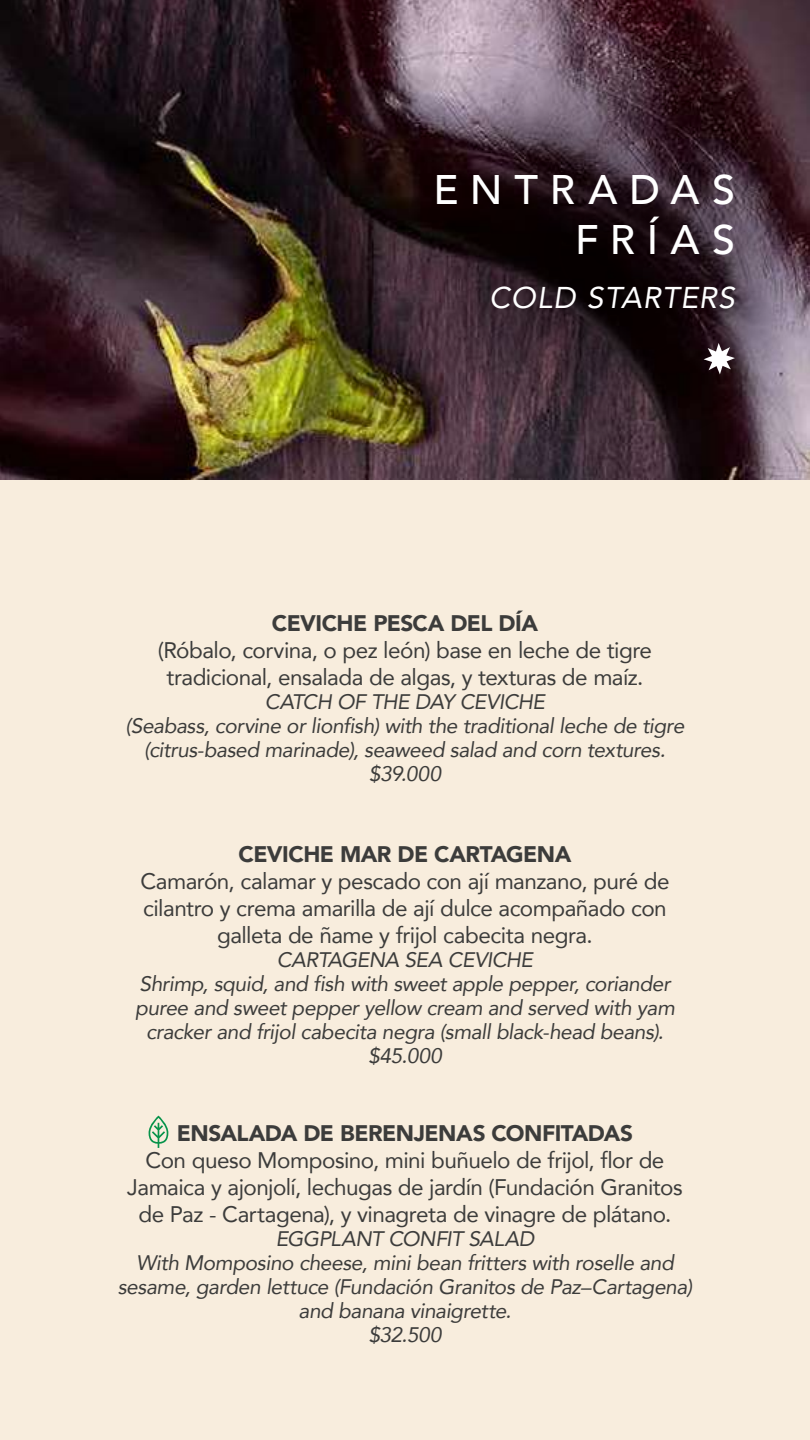
<style>
.page{position:relative;width:810px;height:1440px;background:#f8eddd}
.page>*{position:absolute;margin:0;border:0;box-sizing:border-box;transform-origin:0 0}
.t1{font:500 41.25px/49.5px "Avenir";letter-spacing:.285em;color:#fff;text-align:right}
.t2{font:italic 30px "Avenir";letter-spacing:.035em;color:#fff}
.t3{font:22.5px/27px "Avenir";letter-spacing:-.02em;color:#3c3c3b;text-align:center}
.t4{font:900 22.5px "Avenir";letter-spacing:-.02em;color:#3c3c3b}
.t5{font:italic 21px/24px "Avenir";letter-spacing:-.02em;color:#3c3c3b;text-align:center}
</style>
<div class="page">
<img style="left:0;top:0;width:810px;height:480px">
<svg style="left:405px;top:50px;width:403px;height:403px;background:#382730"></svg>
<svg style="left:704px;top:343px;width:31px;height:31px"></svg>
<svg style="left:149px;top:1116px;width:19px;height:32px"></svg>
<h1 class="t1" style="left:433px;top:163px;width:303px">ENTRADAS<br>FRÍAS</h1>
<h2 class="t2" style="left:489px;top:279px;width:247px">COLD STARTERS</h2>
<p class="t4" style="left:272px;top:603px;width:268px">CEVICHE PESCA DEL DÍA</p>
<p class="t3" style="left:158px;top:636px;width:496px">(Róbalo, corvina, o pez león) base en leche de tigre tradicional, ensalada de algas, y texturas de maíz.</p>
<p class="t5" style="left:126px;top:689px;width:560px">CATCH OF THE DAY CEVICHE<br>(Seabass, corvine or lionfish) with the traditional leche de tigre (citrus-based marinade), seaweed salad and corn textures. $39.000</p>
<p class="t4" style="left:239px;top:834px;width:334px">CEVICHE MAR DE CARTAGENA</p>
<p class="t3" style="left:140px;top:867px;width:531px">Camarón, calamar y pescado con ají manzano, puré de cilantro y crema amarilla de ají dulce acompañado con galleta de ñame y frijol cabecita negra.</p>
<p class="t5" style="left:135px;top:947px;width:541px">CARTAGENA SEA CEVICHE<br>Shrimp, squid, and fish with sweet apple pepper, coriander puree and sweet pepper yellow cream and served with yam cracker and frijol cabecita negra (small black-head beans). $45.000</p>
<p class="t4" style="left:177px;top:1113px;width:458px">ENSALADA DE BERENJENAS CONFITADAS</p>
<p class="t3" style="left:127px;top:1146px;width:557px">Con queso Momposino, mini buñuelo de frijol, flor de<br>Jamaica y ajonjolí, lechugas de jardín (Fundación Granitos de Paz - Cartagena), y vinagreta de vinagre de plátano.</p>
<p class="t5" style="left:118px;top:1226px;width:576px">EGGPLANT CONFIT SALAD<br>With Momposino cheese, mini bean fritters with roselle and sesame, garden lettuce (Fundación Granitos de Paz–Cartagena) and banana vinaigrette.<br>$32.500</p>
</div>
